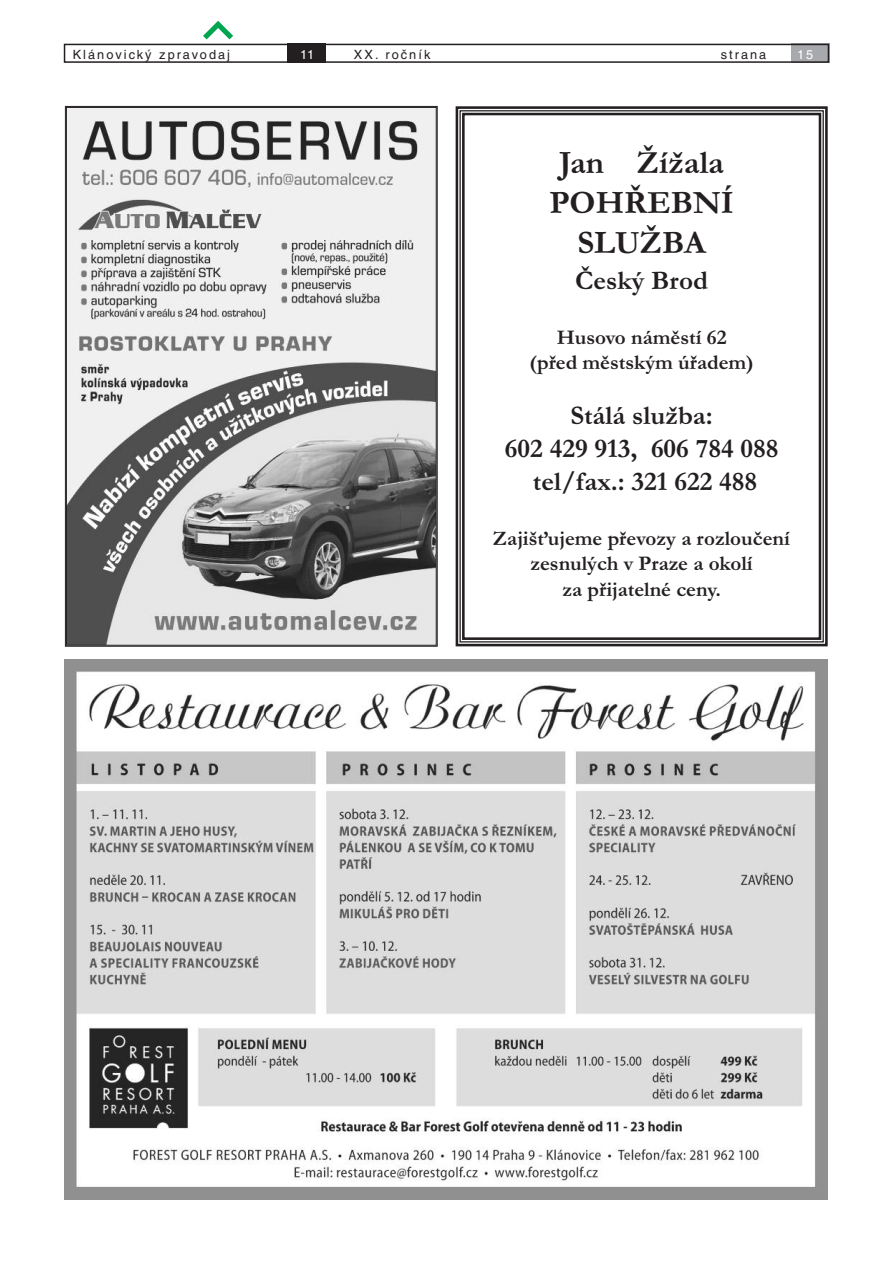
<style>
.page{position:relative;width:893px;height:1263px;background:#fff}
.page>*{position:absolute;margin:0;border:0;box-sizing:border-box;transform-origin:0 0}
.t1{font:700 33px/40px "Garamond";color:#231f20;text-align:center}
.t2{font:700 27px/32.8px "Garamond";color:#231f20;text-align:center}
.t3{font:700 21px/25.7px "Garamond";color:#231f20;text-align:center}
.t4{font:12.75px "Helvetica CE";letter-spacing:.16em;color:#231f20}
.t5{font:12.75px "Helvetica CE";color:#fff}
</style>
<div class="page">
<div style="left:791px;top:43px;width:38px;height:20px;background:#a8a9ad"></div>
<div style="left:287px;top:44px;width:38px;height:19px;background:#231f20"></div>
<div style="left:64px;top:44px;width:765px;height:19px;border:2px solid #231f20"></div>
<svg style="left:203px;top:21px;width:30px;height:18px"></svg>
<img style="left:64px;top:659px;width:764px;height:540px">
<img style="left:68px;top:109px;width:367px;height:535px">
<div style="left:456px;top:106px;width:372px;height:540px;border:3px solid #231f20"></div>
<div style="left:462px;top:113px;width:359px;height:527px;border:3px solid #231f20"></div>
<p class="t4" style="left:73px;top:50px;width:159px">Klánovický zpravodaj</p>
<p class="t5" style="left:300px;top:50px;width:16px">11</p>
<p class="t4" style="left:354px;top:50px;width:78px">XX. ročník</p>
<p class="t4" style="left:721px;top:50px;width:47px">strana</p>
<p class="t5" style="left:797px;top:50px;width:18px">15</p>
<h1 class="t1" style="left:549px;top:142px;width:186px">Jan Žížala<br>POHŘEBNÍ<br>SLUŽBA</h1>
<p class="t2" style="left:575px;top:263px;width:134px">Český Brod</p>
<p class="t3" style="left:530px;top:324px;width:226px">Husovo náměstí 62<br>(před městským úřadem)</p>
<p class="t2" style="left:505px;top:399px;width:275px">Stálá služba:<br>602 429 913, 606 784 088 tel/fax.: 321 622 488</p>
<p class="t3" style="left:493px;top:524px;width:298px">Zajišťujeme převozy a rozloučení zesnulých v Praze a okolí<br>za přijatelné ceny.</p>
</div>
